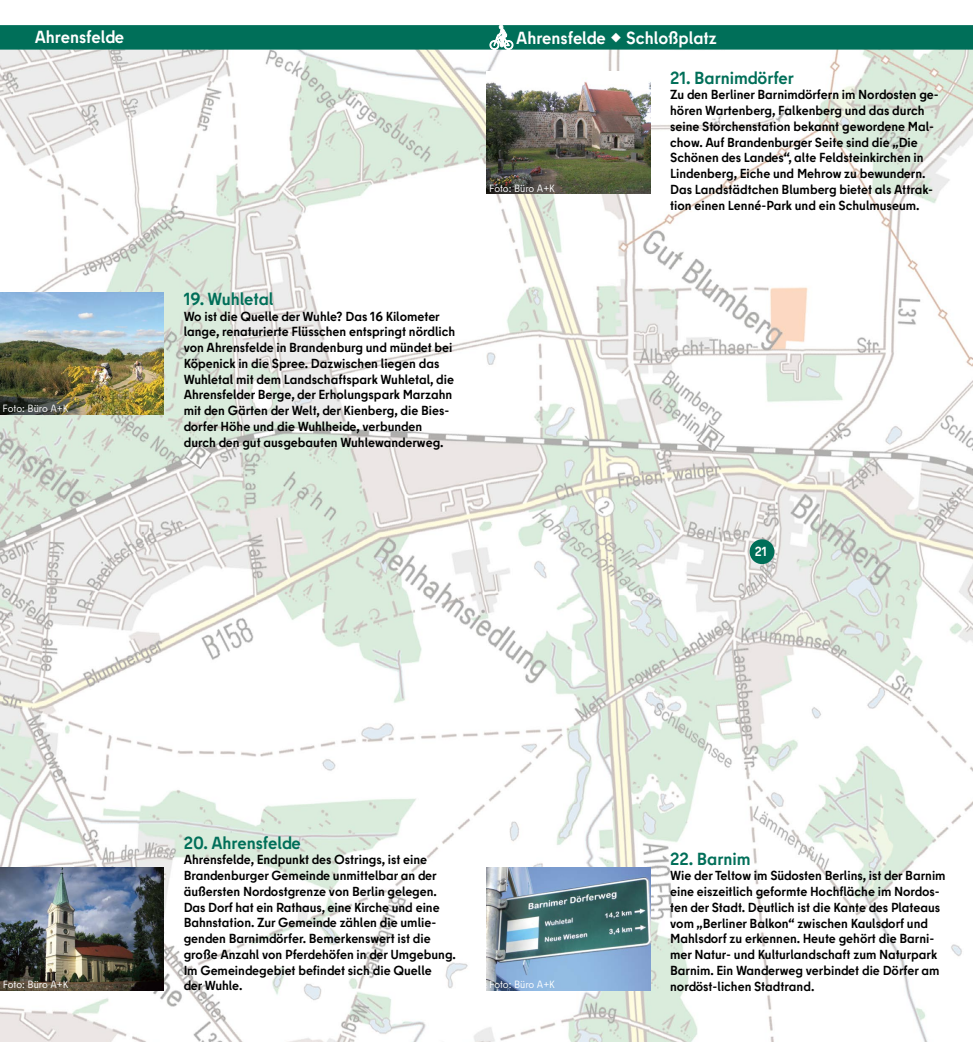
<style>
.page{position:relative;width:973px;height:1042px;background:#fff}
.page>*{position:absolute;margin:0;border:0;box-sizing:border-box;transform-origin:0 0}
.t1{font:700 17.5px "Berlin Type";color:#006f59}
.t2{font:700 17.5px "Berlin Type";color:#fff}
.t3{font:700 13.12px/15.8px "Berlin Type";color:#000}
.t4{font:700 13.12px "Berlin Type";color:#fff}
.t5{font:10.5px "Berlin Type";letter-spacing:-.005em;color:#fff}
</style>
<div class="page">
<img style="left:0;top:39px;width:972px;height:1003px">
<div style="left:749px;top:539px;width:25px;height:25px;background:#006f59;border-radius:50%"></div>
<div style="left:0;top:25px;width:969px;height:25px;background:#006f59"></div>
<svg style="left:489px;top:25px;width:24px;height:25px"></svg>
<img style="left:486px;top:71px;width:164px;height:123px">
<img style="left:486px;top:867px;width:164px;height:123px">
<img style="left:0;top:868px;width:164px;height:122px">
<img style="left:0;top:292px;width:164px;height:122px">
<hr style="left:972px;top:0;width:1px;height:1042px;background:#006f59">
<h1 class="t2" style="left:35px;top:26px;width:91px">Ahrensfelde</h1>
<h1 class="t2" style="left:516px;top:27px;width:202px">Ahrensfelde Schloßplatz</h1>
<p class="t5" style="left:3px;top:402px;width:67px">Foto: Büro A+K</p>
<p class="t5" style="left:489px;top:181px;width:67px">Foto: Büro A+K</p>
<p class="t1" style="left:184px;top:287px;width:91px">19. Wuhletal</p>
<p class="t3" style="left:184px;top:308px;width:273px">Wo ist die Quelle der Wuhle? Das 16 Kilometer lange, renaturierte Flüsschen entspringt nördlich von Ahrensfelde in Brandenburg und mündet bei Köpenick in die Spree. Dazwischen liegen das Wuhletal mit dem Landschaftspark Wuhletal, die Ahrensfelder Berge, der Erholungspark Marzahn mit den Gärten der Welt, der Kienberg, die Bies&shy;dorfer Höhe und die Wuhlheide, verbunden durch den gut ausgebauten Wuhlewanderweg.</p>
<p class="t1" style="left:184px;top:831px;width:119px">20. Ahrensfelde</p>
<p class="t3" style="left:184px;top:852px;width:274px">Ahrensfelde, Endpunkt des Ostrings, ist eine Brandenburger Gemeinde unmittelbar an der äußersten Nordostgrenze von Berlin gelegen.<br>Das Dorf hat ein Rathaus, eine Kirche und eine Bahnstation. Zur Gemeinde zählen die umlie&shy;genden Barnimdörfer. Bemerkenswert ist die große Anzahl von Pferdehöfen in der Umgebung.<br>Im Gemeindegebiet befindet sich die Quelle<br>der Wuhle.</p>
<p class="t5" style="left:3px;top:977px;width:67px">Foto: Büro A+K</p>
<p class="t5" style="left:489px;top:978px;width:67px">Foto: Büro A+K</p>
<p class="t1" style="left:670px;top:66px;width:125px">21. Barnimdörfer</p>
<p class="t3" style="left:670px;top:87px;width:270px">Zu den Berliner Barnimdörfern im Nordosten ge&shy;hören Wartenberg, Falkenberg und das durch seine Storchenstation bekannt gewordene Mal&shy;chow. Auf Brandenburger Seite sind die „Die Schönen des Landes“, alte Feldsteinkirchen in Lindenberg, Eiche und Mehrow zu bewundern.<br>Das Landstädtchen Blumberg bietet als Attrak&shy;tion einen Lenné-Park und ein Schulmuseum.</p>
<p class="t4" style="left:754px;top:543px;width:14px">21</p>
<p class="t1" style="left:670px;top:847px;width:82px">22. Barnim</p>
<p class="t3" style="left:670px;top:868px;width:277px">Wie der Teltow im Südosten Berlins, ist der Barnim eine eiszeitlich geformte Hochfläche im Nordos&shy;ten der Stadt. Deutlich ist die Kante des Plateaus vom „Berliner Balkon“ zwischen Kaulsdorf und Mahlsdorf zu erkennen. Heute gehört die Barni&shy;mer Natur- und Kulturlandschaft zum Naturpark Barnim. Ein Wanderweg verbindet die Dörfer am nordöst-lichen Stadtrand.</p>
</div>
